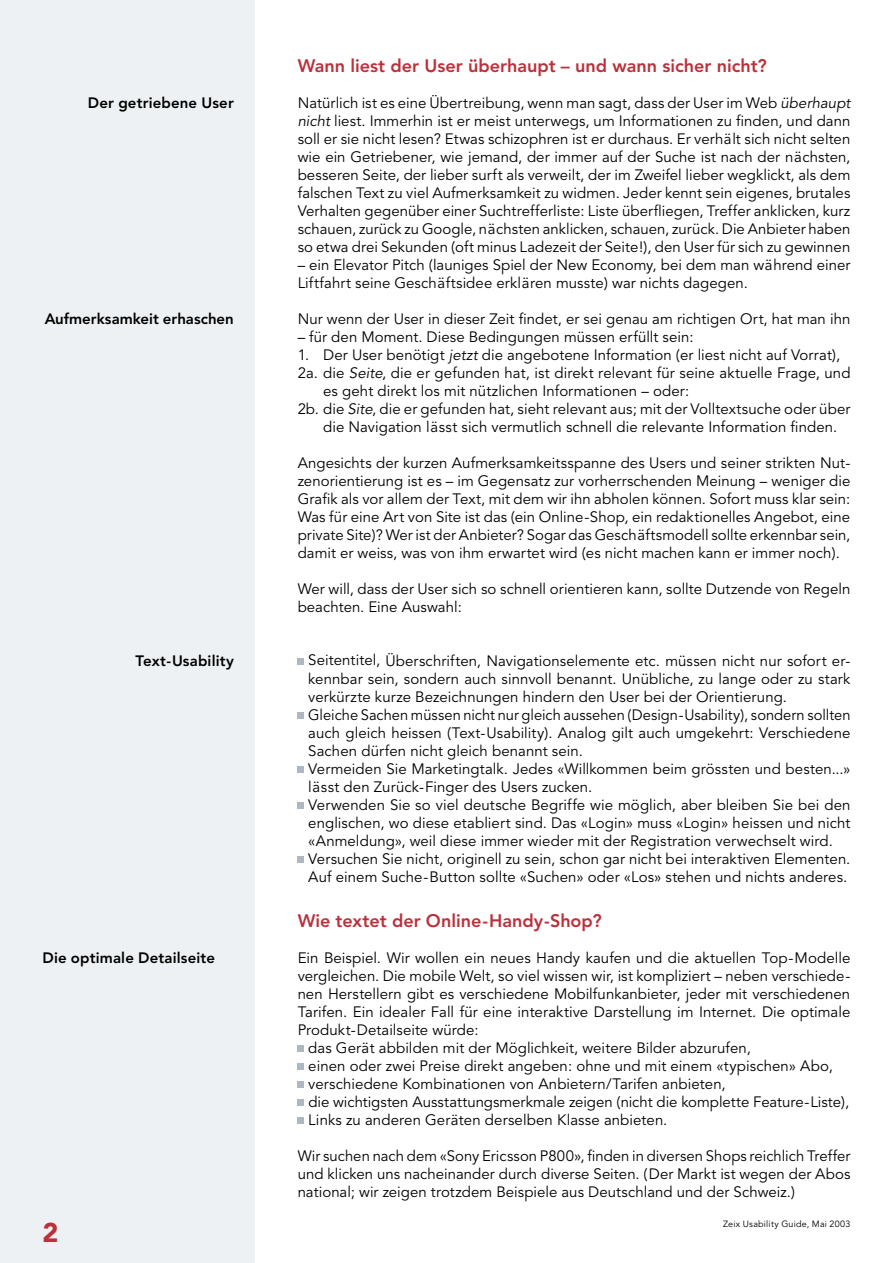
<style>
.page{position:relative;width:893px;height:1263px;background:#fff}
.page>*{position:absolute;margin:0;border:0;box-sizing:border-box;transform-origin:0 0}
.t1{font:900 27px "Avenir";color:#ba313b}
.t2{font:800 18px "Avenir";color:#ba313b}
.t3{font:15px/18px "Avenir";letter-spacing:.005em;color:#000;text-align:justify}
.t4{font:800 15px "Avenir";letter-spacing:.01em;color:#000}
.t5{font:9px "Avenir";letter-spacing:.025em;color:#000}
.s1{font-style:italic}
</style>
<div class="page">
<div style="left:0;top:0;width:255px;height:1263px;background:#eef1f3"></div>
<svg style="left:298px;top:658px;width:6px;height:6px"></svg>
<svg style="left:298px;top:712px;width:6px;height:6px"></svg>
<svg style="left:298px;top:766px;width:6px;height:6px"></svg>
<svg style="left:298px;top:802px;width:6px;height:6px"></svg>
<svg style="left:298px;top:856px;width:6px;height:6px"></svg>
<div style="left:298px;top:1045px;width:6px;height:7px;background:#adb8c3"></div>
<div style="left:298px;top:1063px;width:6px;height:7px;background:#adb8c3"></div>
<div style="left:298px;top:1081px;width:6px;height:7px;background:#adb8c3"></div>
<div style="left:298px;top:1099px;width:6px;height:7px;background:#adb8c3"></div>
<div style="left:298px;top:1117px;width:6px;height:7px;background:#adb8c3"></div>
<p class="t4" style="left:88px;top:94px;width:147px">Der getriebene User</p>
<p class="t4" style="left:45px;top:310px;width:191px">Aufmerksamkeit erhaschen</p>
<p class="t4" style="left:136px;top:652px;width:100px">Text-Usability</p>
<p class="t4" style="left:43px;top:949px;width:174px">Die optimale Detailseite</p>
<h1 class="t1" style="left:43px;top:1216px;width:17px">2</h1>
<p class="t2" style="left:298px;top:55px;width:471px">Wann liest der User überhaupt – und wann sicher nicht?</p>
<p class="t3" style="left:298px;top:94px;width:554px">Natürlich ist es eine Übertreibung, wenn man sagt, dass der User im Web <span class="s1">überhaupt nicht</span> liest. Immerhin ist er meist unterwegs, um Informationen zu finden, und dann soll er sie nicht lesen? Etwas schizophren ist er durchaus. Er verhält sich nicht selten wie ein Getriebener, wie jemand, der immer auf der Suche ist nach der nächsten, besseren Seite, der lieber surft als verweilt, der im Zweifel lieber wegklickt, als dem falschen Text zu viel Aufmerksamkeit zu widmen. Jeder kennt sein eigenes, brutales Verhalten gegenüber einer Suchtrefferliste: Liste überfliegen, Treffer anklicken, kurz schauen, zurück zu Google, nächsten anklicken, schauen, zurück. Die Anbieter haben so etwa drei Sekunden (oft minus Ladezeit der Seite!), den User für sich zu gewinnen</p>
<p class="t3" style="left:298px;top:256px;width:554px">– ein Elevator Pitch (launiges Spiel der New Economy, bei dem man während einer<br>Liftfahrt seine Geschäftsidee erklären musste) war nichts dagegen.</p>
<p class="t3" style="left:298px;top:310px;width:554px">Nur wenn der User in dieser Zeit findet, er sei genau am richtigen Ort, hat man ihn</p>
<p class="t3" style="left:298px;top:328px;width:397px">– für den Moment. Diese Bedingungen müssen erfüllt sein:</p>
<p class="t3" style="left:298px;top:346px;width:544px">1. Der User benötigt <span class="s1">jetzt</span> die angebotene Information (er liest nicht auf Vorrat),</p>
<p class="t3" style="left:298px;top:364px;width:554px">2a. die <span class="s1">Seite</span>, die er gefunden hat, ist direkt relevant für seine aktuelle Frage, und</p>
<p class="t3" style="left:323px;top:382px;width:368px">es geht direkt los mit nützlichen Informationen – oder:</p>
<p class="t3" style="left:298px;top:400px;width:554px">2b. die <span class="s1">Site</span>, die er gefunden hat, sieht relevant aus; mit der Volltextsuche oder über</p>
<p class="t3" style="left:323px;top:418px;width:516px">die Navigation lässt sich vermutlich schnell die relevante Information finden.</p>
<p class="t3" style="left:298px;top:454px;width:554px">Angesichts der kurzen Aufmerksamkeitsspanne des Users und seiner strikten Nut&shy;zenorientierung ist es – im Gegensatz zur vorherrschenden Meinung – weniger die Grafik als vor allem der Text, mit dem wir ihn abholen können. Sofort muss klar sein:<br>Was für eine Art von Site ist das (ein Online-Shop, ein redaktionelles Angebot, eine private Site)? Wer ist der Anbieter? Sogar das Geschäftsmodell sollte erkennbar sein, damit er weiss, was von ihm erwartet wird (es nicht machen kann er immer noch).</p>
<p class="t3" style="left:298px;top:580px;width:554px">Wer will, dass der User sich so schnell orientieren kann, sollte Dutzende von Regeln beachten. Eine Auswahl:</p>
<p class="t3" style="left:308px;top:652px;width:544px;text-align:left">Seitentitel, Überschriften, Navigationselemente etc. müssen nicht nur sofort er&shy;kennbar sein, sondern auch sinnvoll benannt. Unübliche, zu lange oder zu stark verkürzte kurze Bezeichnungen hindern den User bei der Orientierung.<br>Gleiche Sachen müssen nicht nur gleich aussehen (Design-Usability), sondern sollten auch gleich heissen (Text-Usability). Analog gilt auch umgekehrt: Verschiedene Sachen dürfen nicht gleich benannt sein.<br>Vermeiden Sie Marketingtalk. Jedes «Willkommen beim grössten und besten...» lässt den Zurück-Finger des Users zucken.<br>Verwenden Sie so viel deutsche Begriffe wie möglich, aber bleiben Sie bei den englischen, wo diese etabliert sind. Das «Login» muss «Login» heissen und nicht «Anmeldung», weil diese immer wieder mit der Registration verwechselt wird.<br>Versuchen Sie nicht, originell zu sein, schon gar nicht bei interaktiven Elementen.<br>Auf einem Suche-Button sollte «Suchen» oder «Los» stehen und nichts anderes.</p>
<p class="t2" style="left:298px;top:910px;width:306px">Wie textet der Online-Handy-Shop?</p>
<p class="t3" style="left:298px;top:949px;width:554px">Ein Beispiel. Wir wollen ein neues Handy kaufen und die aktuellen Top-Modelle</p>
<p class="t3" style="left:298px;top:967px;width:554px">vergleichen. Die mobile Welt, so viel wissen wir, ist kompliziert – neben verschiede-</p>
<p class="t3" style="left:298px;top:985px;width:554px">nen Herstellern gibt es verschiedene Mobilfunkanbieter, jeder mit verschiedenen</p>
<p class="t3" style="left:298px;top:1003px;width:554px">Tarifen. Ein idealer Fall für eine interaktive Darstellung im Internet. Die optimale</p>
<p class="t3" style="left:298px;top:1021px;width:182px">Produkt-Detailseite würde:</p>
<p class="t3" style="left:308px;top:1039px;width:444px">das Gerät abbilden mit der Möglichkeit, weitere Bilder abzurufen,</p>
<p class="t3" style="left:308px;top:1057px;width:526px">einen oder zwei Preise direkt angeben: ohne und mit einem «typischen» Abo,</p>
<p class="t3" style="left:308px;top:1075px;width:419px">verschiedene Kombinationen von Anbietern/Tarifen anbieten,</p>
<p class="t3" style="left:308px;top:1093px;width:542px">die wichtigsten Ausstattungsmerkmale zeigen (nicht die komplette Feature-Liste),</p>
<p class="t3" style="left:308px;top:1111px;width:361px">Links zu anderen Geräten derselben Klasse anbieten.</p>
<p class="t3" style="left:298px;top:1147px;width:554px">Wir suchen nach dem «Sony Ericsson P800», finden in diversen Shops reichlich Treffer und klicken uns nacheinander durch diverse Seiten. (Der Markt ist wegen der Abos national; wir zeigen trotzdem Beispiele aus Deutschland und der Schweiz.)</p>
<p class="t5" style="left:723px;top:1219px;width:129px">Zeix Usability Guide, Mai 2003</p>
</div>
